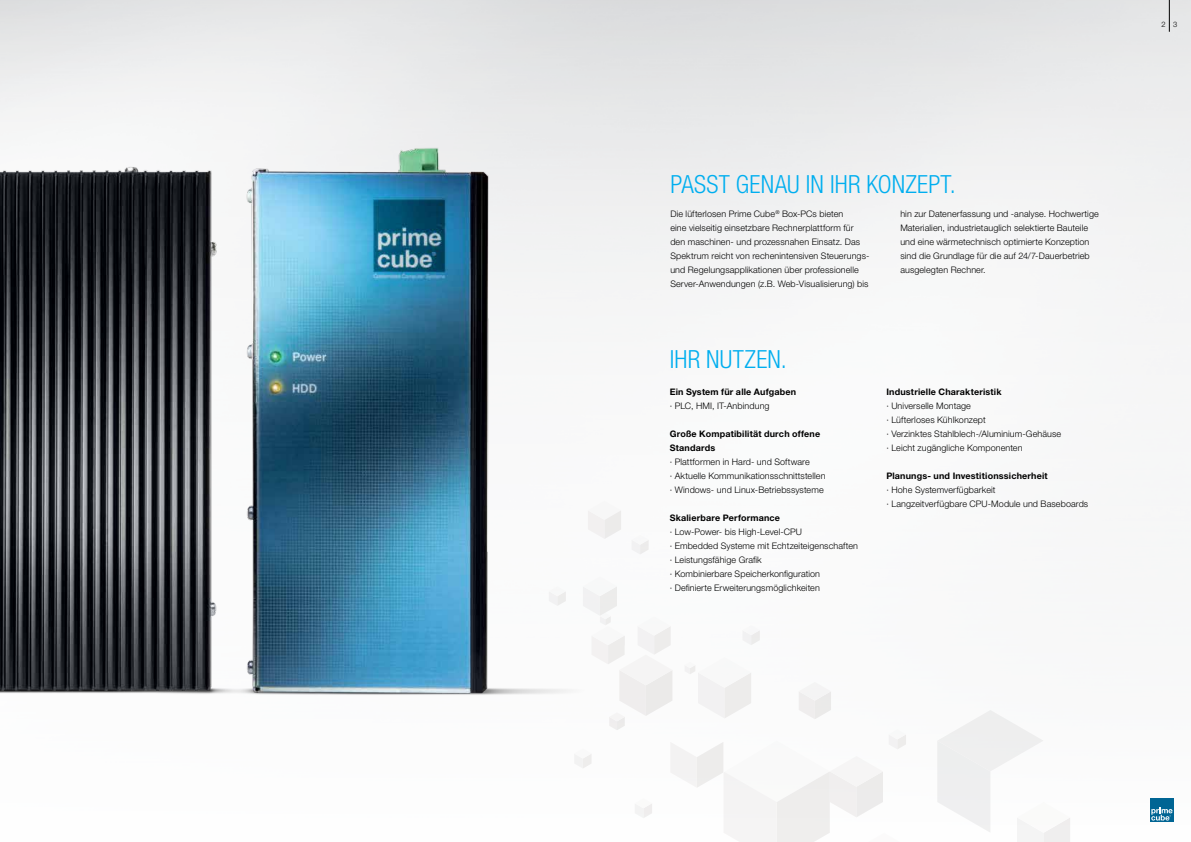
<style>
.page{position:relative;width:1191px;height:842px;background:#fff}
.page>*{position:absolute;margin:0;border:0;box-sizing:border-box;transform-origin:0 0}
.t1{font:300 condensed 25px "Helvetica Neue LT";letter-spacing:.005em;color:#00aeef}
.t2{font:300 9px/14px "Helvetica Neue LT";letter-spacing:.01em;color:#000}
.t3{font:700 9px/14px "Helvetica Neue LT";letter-spacing:.02em;color:#000}
.t4{font:300 7.5px "Helvetica Neue LT";color:#000}
</style>
<div class="page">
<img style="left:0;top:0;width:1191px;height:822px">
<div style="left:1149px;top:798px;width:24px;height:24px;background:#006594"></div>
<svg style="left:1151px;top:807px;width:21px;height:13px"></svg>
<svg style="left:640px;top:535px;width:8px;height:19px"></svg>
<svg style="left:574px;top:576px;width:496px;height:266px"></svg>
<hr style="left:1169px;top:0;width:1px;height:32px;background:#000">
<img style="left:0;top:56px;width:640px;height:743px">
<h1 class="t1" style="left:670px;top:169px;width:287px">PASST GENAU IN IHR KONZEPT.</h1>
<p class="t2" style="left:670px;top:207px;width:200px">Die lüfterlosen Prime Cube<sup>®</sup> Box-PCs bieten<br>eine vielseitig einsetzbare Rechnerplattform für den maschinen- und prozessnahen Einsatz. Das Spektrum reicht von rechenintensiven Steuerungs&shy;und Regelungsapplikationen über professionelle Server-Anwendungen (z.B. Web-Visualisierung) bis</p>
<p class="t2" style="left:900px;top:207px;width:200px">hin zur Datenerfassung und -analyse. Hochwertige Materialien, industrietauglich selektierte Bauteile und eine wärmetechnisch optimierte Konzeption sind die Grundlage für die auf 24/7-Dauerbetrieb ausgelegten Rechner.</p>
<h1 class="t1" style="left:669px;top:345px;width:119px">IHR NUTZEN.</h1>
<p class="t3" style="left:669px;top:384px;width:128px">Ein System für alle Aufgaben</p>
<p class="t2" style="left:669px;top:398px;width:101px">· PLC, HMI, IT-Anbindung</p>
<p class="t3" style="left:669px;top:426px;width:152px">Große Kompatibilität durch offene<br>Standards</p>
<p class="t2" style="left:669px;top:455px;width:157px">· Plattformen in Hard- und Software<br>· Aktuelle Kommunikationsschnittstellen · Windows- und Linux-Betriebssysteme</p>
<p class="t3" style="left:669px;top:510px;width:112px">Skalierbare Performance</p>
<p class="t2" style="left:669px;top:525px;width:190px">· Low-Power- bis High-Level-CPU<br>· Embedded Systeme mit Echtzeiteigenschaften · Leistungsfähige Grafik<br>· Kombinierbare Speicherkonfiguration<br>· Definierte Erweiterungsmöglichkeiten</p>
<p class="t3" style="left:886px;top:384px;width:117px">Industrielle Charakteristik</p>
<p class="t2" style="left:886px;top:398px;width:176px">· Universelle Montage<br>· Lüfterloses Kühlkonzept<br>· Verzinktes Stahlblech-/Aluminium-Gehäuse · Leicht zugängliche Komponenten</p>
<p class="t3" style="left:886px;top:468px;width:163px">Planungs- und Investitionssicherheit</p>
<p class="t2" style="left:886px;top:482px;width:203px">· Hohe Systemverfügbarkeit<br>· Langzeitverfügbare CPU-Module und Baseboards</p>
<p class="t4" style="left:1161px;top:20px;width:17px">2 3</p>
</div>
